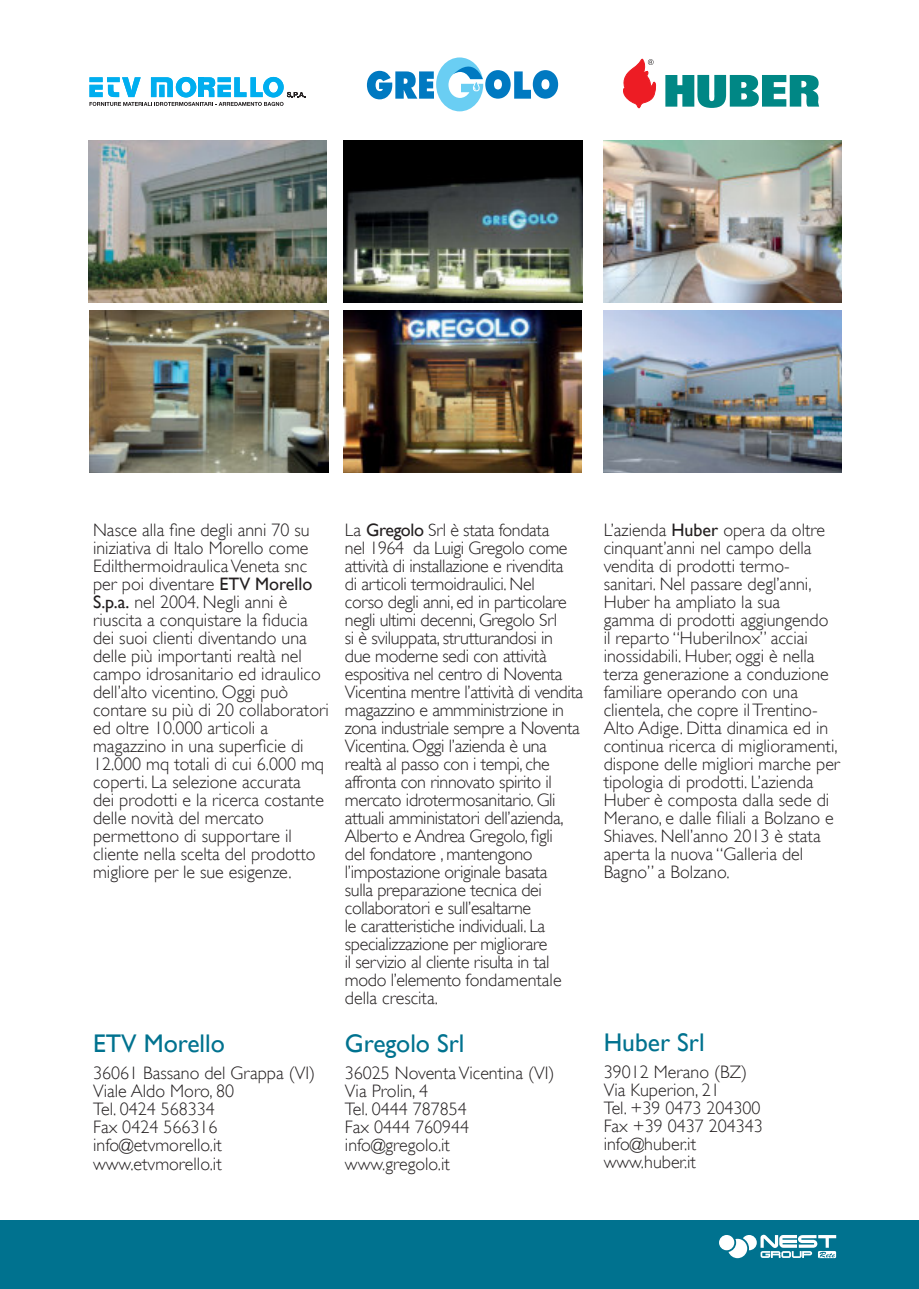
<style>
.page{position:relative;width:919px;height:1289px;background:#fff}
.page>*{position:absolute;margin:0;border:0;box-sizing:border-box;transform-origin:0 0}
.t1{font:25.5px "Gill Sans";color:#00728f}
.t2{font:300 18px/18px "Gill Sans";color:#231f20}
.t3{font:300 18px/18px "Gill Sans";letter-spacing:-.02em;color:#231f20}
.s1{font-weight:400}
</style>
<div class="page">
<img style="left:344px;top:140px;width:238px;height:162px">
<img style="left:90px;top:310px;width:238px;height:162px">
<img style="left:88px;top:140px;width:238px;height:162px">
<img style="left:343px;top:310px;width:238px;height:162px">
<svg style="left:89px;top:77px;width:216px;height:29px"></svg>
<svg style="left:367px;top:57px;width:191px;height:54px"></svg>
<div style="left:0;top:1220px;width:13px;height:68px;background:#00728f"></div>
<div style="left:13px;top:1220px;width:905px;height:68px;background:#00728f"></div>
<svg style="left:719px;top:1234px;width:117px;height:24px"></svg>
<svg style="left:665px;top:75px;width:154px;height:33px"></svg>
<svg style="left:623px;top:58px;width:33px;height:51px"></svg>
<img style="left:603px;top:140px;width:238px;height:162px">
<img style="left:603px;top:310px;width:238px;height:162px">
<p class="t2" style="left:93px;top:520px;width:237px">Nasce alla fine degli anni 70 su iniziativa di italo morello come<br>Edilthermoidraulica Veneta snc per poi diventare <span class="s1">ETV Morello<br>S.p.a.</span> nel 2004. Negli anni è riuscita a conquistare la fiducia dei suoi clienti diventando una delle più importanti realtà nel campo idrosanitario ed idraulico dell’alto vicentino. oggi può contare su più di 20 collaboratori ed oltre 10.000 articoli a magazzino in una superficie di<br>12.000 mq totali di cui 6.000 mq coperti. la selezione accurata<br>dei prodotti e la ricerca costante delle novità del mercato permettono di supportare il cliente nella scelta del prodotto migliore per le sue esigenze.</p>
<h1 class="t1" style="left:93px;top:1028px;width:133px">ETV Morello</h1>
<p class="t2" style="left:93px;top:1064px;width:223px">36061 Bassano del Grappa (Vi)<br>Viale aldo moro, 80<br>Tel. 0424 568334<br>fax 0424 566316 info@etvmorello.it www.etvmorello.it</p>
<p class="t3" style="left:345px;top:520px;width:240px">la <span class="s1">Gregolo</span> Srl è stata fondata<br>nel 1964 da luigi Gregolo come attività di installazione e rivendita<br>di articoli termoidraulici. Nel<br>corso degli anni, ed in particolare negli ultimi decenni, Gregolo Srl<br>si è sviluppata, strutturandosi in due moderne sedi con attività espositiva nel centro di Noventa<br>Vicentina mentre l’attività di vendita magazzino e ammministrzione in zona industriale sempre a Noventa<br>Vicentina. oggi l’azienda è una realtà al passo con i tempi, che affronta con rinnovato spirito il mercato idrotermosanitario. Gli attuali amministatori dell’azienda, alberto e andrea Gregolo, figli<br>del fondatore , mantengono l’impostazione originale basata<br>sulla preparazione tecnica dei collaboratori e sull’esaltarne<br>le caratteristiche individuali. la specializzazione per migliorare<br>il servizio al cliente risulta in tal modo l’elemento fondamentale della crescita.</p>
<h1 class="t1" style="left:345px;top:1028px;width:121px">Gregolo Srl</h1>
<p class="t2" style="left:345px;top:1064px;width:211px">36025 Noventa Vicentina (Vi)<br>Via prolin, 4<br>Tel. 0444 787854<br>fax 0444 760944 info@gregolo.it www.gregolo.it</p>
<p class="t2" style="left:603px;top:520px;width:238px">l’azienda <span class="s1">Huber</span> opera da oltre cinquant’anni nel campo della vendita di prodotti termo&shy;sanitari. Nel passare degl’anni,<br>Huber ha ampliato la sua<br>gamma di prodotti aggiungendo<br>il reparto “Huberiinox” acciai inossidabili. Huber, oggi è nella terza generazione a conduzione familiare operando con una clientela, che copre ilTrentino&shy;alto adige. Ditta dinamica ed in continua ricerca di miglioramenti, dispone delle migliori marche per tipologia di prodotti. l’azienda<br>Huber è composta dalla sede di merano, e dalle filiali a Bolzano e<br>Shiaves. Nell’anno 2013 è stata aperta la nuova “Galleria del<br>Bagno” a Bolzano.</p>
<h1 class="t1" style="left:603px;top:1027px;width:102px">Huber Srl</h1>
<p class="t2" style="left:603px;top:1063px;width:161px">39012 merano (BZ)<br>Via Kuperion, 21<br>Tel. +39 0473 204300 fax +39 0437 204343 info@huber.it www.huber.it</p>
</div>
